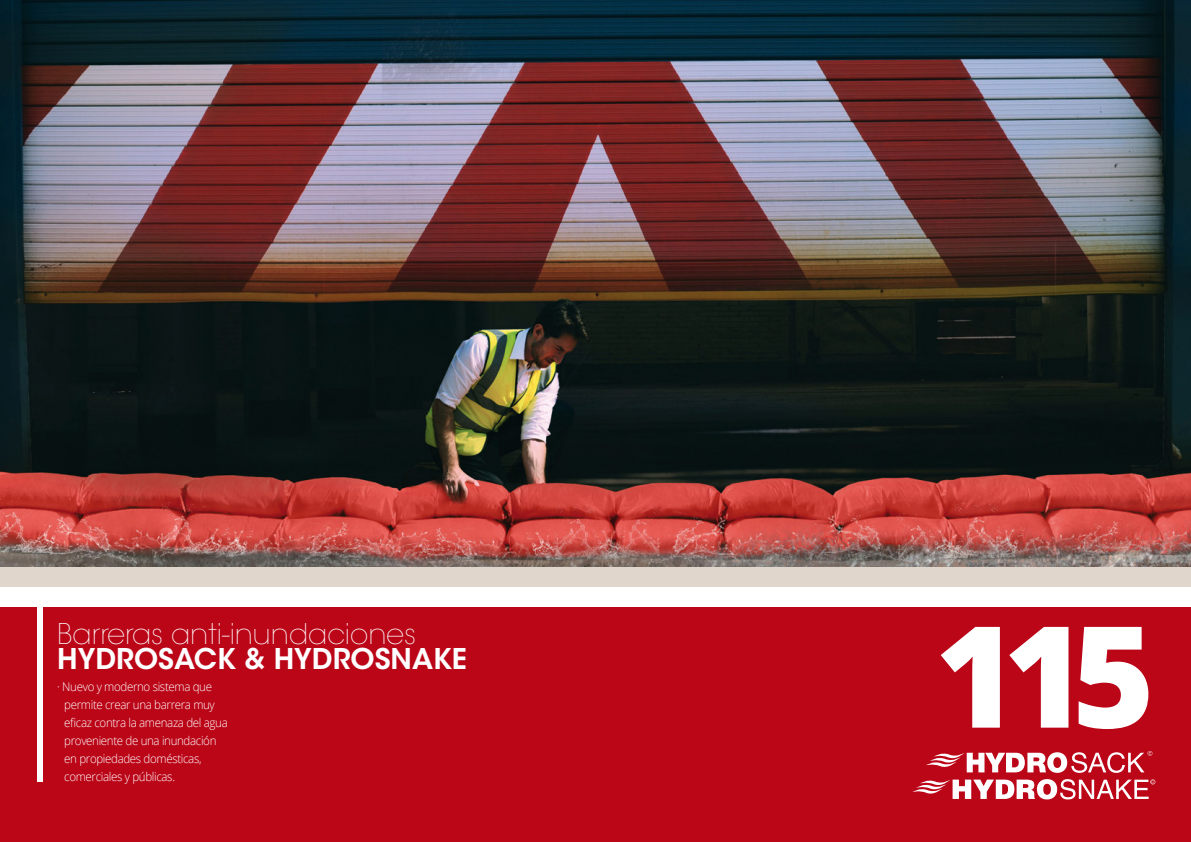
<style>
.page{position:relative;width:1191px;height:842px;background:#fff}
.page>*{position:absolute;margin:0;border:0;box-sizing:border-box;transform-origin:0 0}
.t1{font:800 141.1px "Open Sans";color:#fff}
.t2{font:200 28.4px "ITC Avant Garde Std";color:#fff}
.t3{font:600 28.4px "ITC Avant Garde Std";color:#fff}
.t4{font:300 12px/18px "Open Sans";letter-spacing:-.03em;color:#fff;scale:.96 1}
</style>
<div class="page">
<img style="left:0;top:0;width:1191px;height:567px">
<div style="left:0;top:608px;width:1191px;height:234px;background:#bb0618"></div>
<div style="left:38px;top:602px;width:5px;height:179px;background:#fff"></div>
<div style="left:0;top:567px;width:1191px;height:20px;background:#e0d6cc"></div>
<svg style="left:912px;top:751px;width:243px;height:48px"></svg>
<h2 class="t2" style="left:57px;top:617px;width:360px">Barreras anti-inundaciones</h2>
<h2 class="t3" style="left:57px;top:640px;width:411px">HYDROSACK &amp; HYDROSNAKE</h2>
<p class="t4" style="left:64px;top:677px;width:172px;text-indent:-7px">· Nuevo y moderno sistema que permite crear una barrera muy eficaz contra la amenaza del agua proveniente de una inundación en propiedades domésticas, comerciales y públicas.</p>
<h1 class="t1" style="left:935px;top:569px;width:221px">115</h1>
</div>
